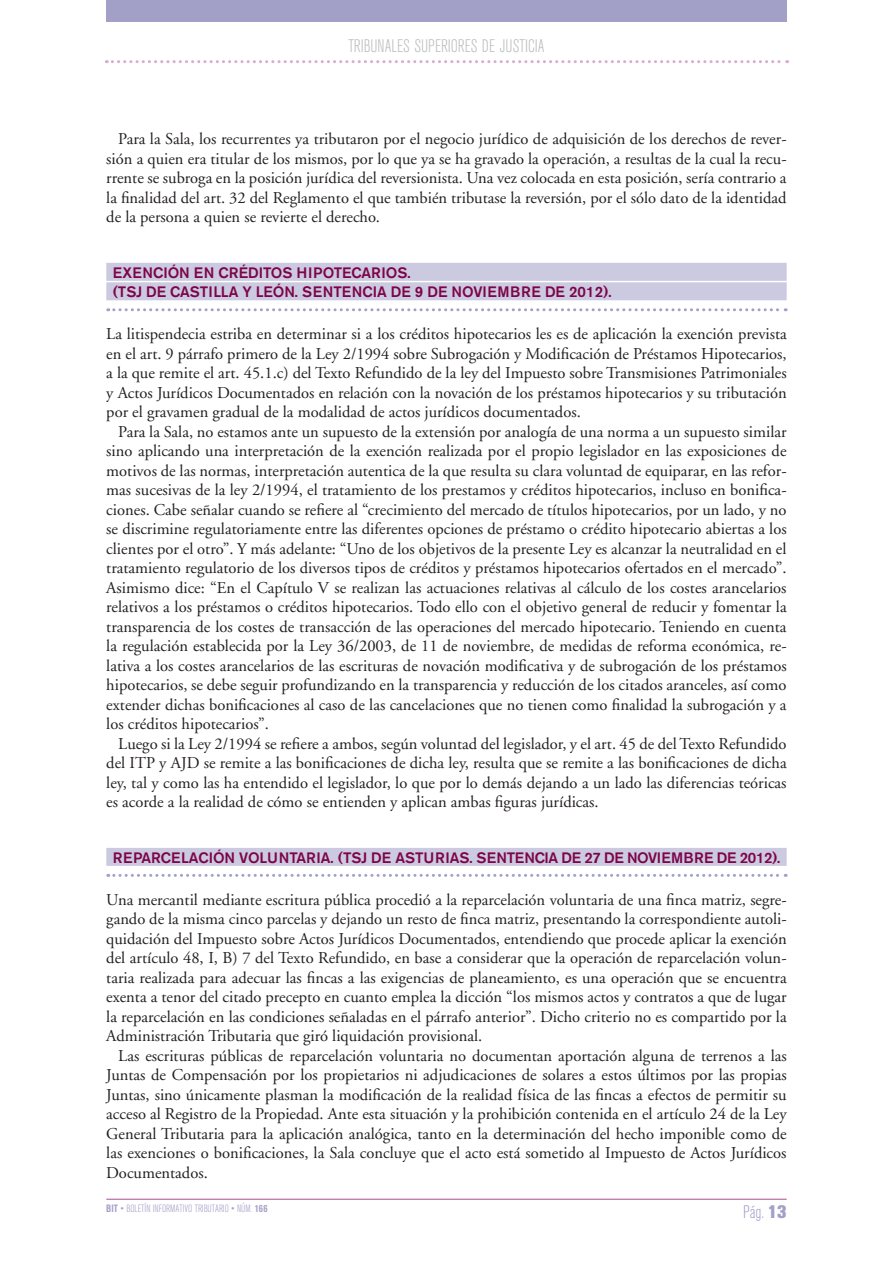
<style>
.page{position:relative;width:893px;height:1263px;background:#fff}
.page>*{position:absolute;margin:0;border:0;box-sizing:border-box;transform-origin:0 0}
.t1{font:300 condensed 18px "Akzidenz Grotesk BE";color:#bcbdc0}
.t2{font:300 condensed 18px "Akzidenz Grotesk BE";color:#a3a0c8}
.BT_-_Parrafo_2ºymas{font:16.5px/19.5px "Adobe Garamond";color:#231f20;text-align:justify}
.BT_-_Parrafo_1º{font:16.5px/19.5px "Adobe Garamond";color:#231f20;text-align:justify}
.Ladillo_Único{font:500 15px "Akzidenz Grotesk BE";color:#7d0449}
.BT_-_Ladillo_2{font:500 15px "Akzidenz Grotesk BE";color:#7d0449}
.BT_-_Ladillo_1{font:500 15px "Akzidenz Grotesk BE";color:#7d0449}
.t3{font:300 condensed 10.5px "Akzidenz Grotesk BE";color:#a3a0c8}
.s1{font-weight:700}
.s2{font-weight:800;font-stretch:normal}
</style>
<div class="page">
<hr style="left:106px;top:1199px;width:681px;height:1px;background:#a84d90">
<div style="left:106px;top:0;width:681px;height:21px;background:#a3a0c8"></div>
<svg style="left:106px;top:60px;width:682px;height:3px"></svg>
<div style="left:106px;top:263px;width:681px;height:18px;background:#cbcae1"></div>
<div style="left:106px;top:282px;width:681px;height:18px;background:#cbcae1"></div>
<svg style="left:108px;top:308px;width:678px;height:3px"></svg>
<div style="left:106px;top:848px;width:681px;height:18px;background:#cbcae1"></div>
<svg style="left:108px;top:874px;width:678px;height:3px"></svg>
<p class="t1" style="left:348px;top:36px;width:198px">TRIBUNALES SUPERIORES DE JUSTICIA</p>
<p class="BT_-_Parrafo_2ºymas" style="left:106px;top:130px;width:682px;text-indent:12px">Para la Sala, los recurrentes ya tributaron por el negocio jurídico de adquisición de los derechos de rever&shy;sión a quien era titular de los mismos, por lo que ya se ha gravado la operación, a resultas de la cual la recu&shy;rrente se subroga en la posición jurídica del reversionista. Una vez colocada en esta posición, sería contrario a la finalidad del art. 32 del Reglamento el que también tributase la reversión, por el sólo dato de la identidad de la persona a quien se revierte el derecho.</p>
<p class="BT_-_Ladillo_1" style="left:113px;top:263px;width:299px">EXENCIÓN EN CRÉDITOS HIPOTECARIOS.</p>
<p class="BT_-_Ladillo_2" style="left:113px;top:283px;width:500px">(TSJ DE CASTILLA Y LEÓN. SENTENCIA DE 9 DE NOVIEMBRE DE 2012).</p>
<p class="BT_-_Parrafo_1º" style="left:106px;top:325px;width:682px">La litispendecia estriba en determinar si a los créditos hipotecarios les es de aplicación la exención prevista en el art. 9 párrafo primero de la Ley 2/1994 sobre Subrogación y Modificación de Préstamos Hipotecarios, a la que remite el art. 45.1.c) del Texto Refundido de la ley del Impuesto sobre Transmisiones Patrimoniales y Actos Jurídicos Documentados en relación con la novación de los préstamos hipotecarios y su tributación por el gravamen gradual de la modalidad de actos jurídicos documentados.</p>
<p class="BT_-_Parrafo_2ºymas" style="left:106px;top:422px;width:682px;text-indent:12px">Para la Sala, no estamos ante un supuesto de la extensión por analogía de una norma a un supuesto similar sino aplicando una interpretación de la exención realizada por el propio legislador en las exposiciones de motivos de las normas, interpretación autentica de la que resulta su clara voluntad de equiparar, en las refor&shy;mas sucesivas de la ley 2/1994, el tratamiento de los prestamos y créditos hipotecarios, incluso en bonifica&shy;ciones. Cabe señalar cuando se refiere al “crecimiento del mercado de títulos hipotecarios, por un lado, y no se discrimine regulatoriamente entre las diferentes opciones de préstamo o crédito hipotecario abiertas a los clientes por el otro”. Y más adelante: “Uno de los objetivos de la presente Ley es alcanzar la neutralidad en el tratamiento regulatorio de los diversos tipos de créditos y préstamos hipotecarios ofertados en el mercado”.<br>Asimismo dice: “En el Capítulo V se realizan las actuaciones relativas al cálculo de los costes arancelarios relativos a los préstamos o créditos hipotecarios. Todo ello con el objetivo general de reducir y fomentar la transparencia de los costes de transacción de las operaciones del mercado hipotecario. Teniendo en cuenta la regulación establecida por la Ley 36/2003, de 11 de noviembre, de medidas de reforma económica, re&shy;lativa a los costes arancelarios de las escrituras de novación modificativa y de subrogación de los préstamos hipotecarios, se debe seguir profundizando en la transparencia y reducción de los citados aranceles, así como extender dichas bonificaciones al caso de las cancelaciones que no tienen como finalidad la subrogación y a los créditos hipotecarios”.</p>
<p class="BT_-_Parrafo_2ºymas" style="left:106px;top:734px;width:682px;text-indent:12px">Luego si la Ley 2/1994 se refiere a ambos, según voluntad del legislador, y el art. 45 de del Texto Refundido del ITP y AJD se remite a las bonificaciones de dicha ley, resulta que se remite a las bonificaciones de dicha ley, tal y como las ha entendido el legislador, lo que por lo demás dejando a un lado las diferencias teóricas es acorde a la realidad de cómo se entienden y aplican ambas figuras jurídicas.</p>
<p class="Ladillo_Único" style="left:113px;top:848px;width:669px">REPARCELACIÓN VOLUNTARIA. (TSJ DE ASTURIAS. SENTENCIA DE 27 DE NOVIEMBRE DE 2012).</p>
<p class="BT_-_Parrafo_1º" style="left:106px;top:890px;width:682px">Una mercantil mediante escritura pública procedió a la reparcelación voluntaria de una finca matriz, segre&shy;gando de la misma cinco parcelas y dejando un resto de finca matriz, presentando la correspondiente autoli&shy;quidación del Impuesto sobre Actos Jurídicos Documentados, entendiendo que procede aplicar la exención del artículo 48, I, B) 7 del Texto Refundido, en base a considerar que la operación de reparcelación volun&shy;taria realizada para adecuar las fincas a las exigencias de planeamiento, es una operación que se encuentra exenta a tenor del citado precepto en cuanto emplea la dicción “los mismos actos y contratos a que de lugar la reparcelación en las condiciones señaladas en el párrafo anterior”. Dicho criterio no es compartido por la Administración Tributaria que giró liquidación provisional.</p>
<p class="BT_-_Parrafo_2ºymas" style="left:106px;top:1046px;width:682px;text-indent:12px">Las escrituras públicas de reparcelación voluntaria no documentan aportación alguna de terrenos a las Juntas de Compensación por los propietarios ni adjudicaciones de solares a estos últimos por las propias Juntas, sino únicamente plasman la modificación de la realidad física de las fincas a efectos de permitir su acceso al Registro de la Propiedad. Ante esta situación y la prohibición contenida en el artículo 24 de la Ley General Tributaria para la aplicación analógica, tanto en la determinación del hecho imponible como de las exenciones o bonificaciones, la Sala concluye que el acto está sometido al Impuesto de Actos Jurídicos Documentados.</p>
<p class="t3" style="left:106px;top:1203px;width:163px"><span class="s1">BIT</span> • BOLETÍN INFORMATIVO TRIBUTARIO • NÚM. <span class="s1">166</span></p>
<p class="t2" style="left:743px;top:1202px;width:45px">Pág. <span class="s2">13</span></p>
</div>
